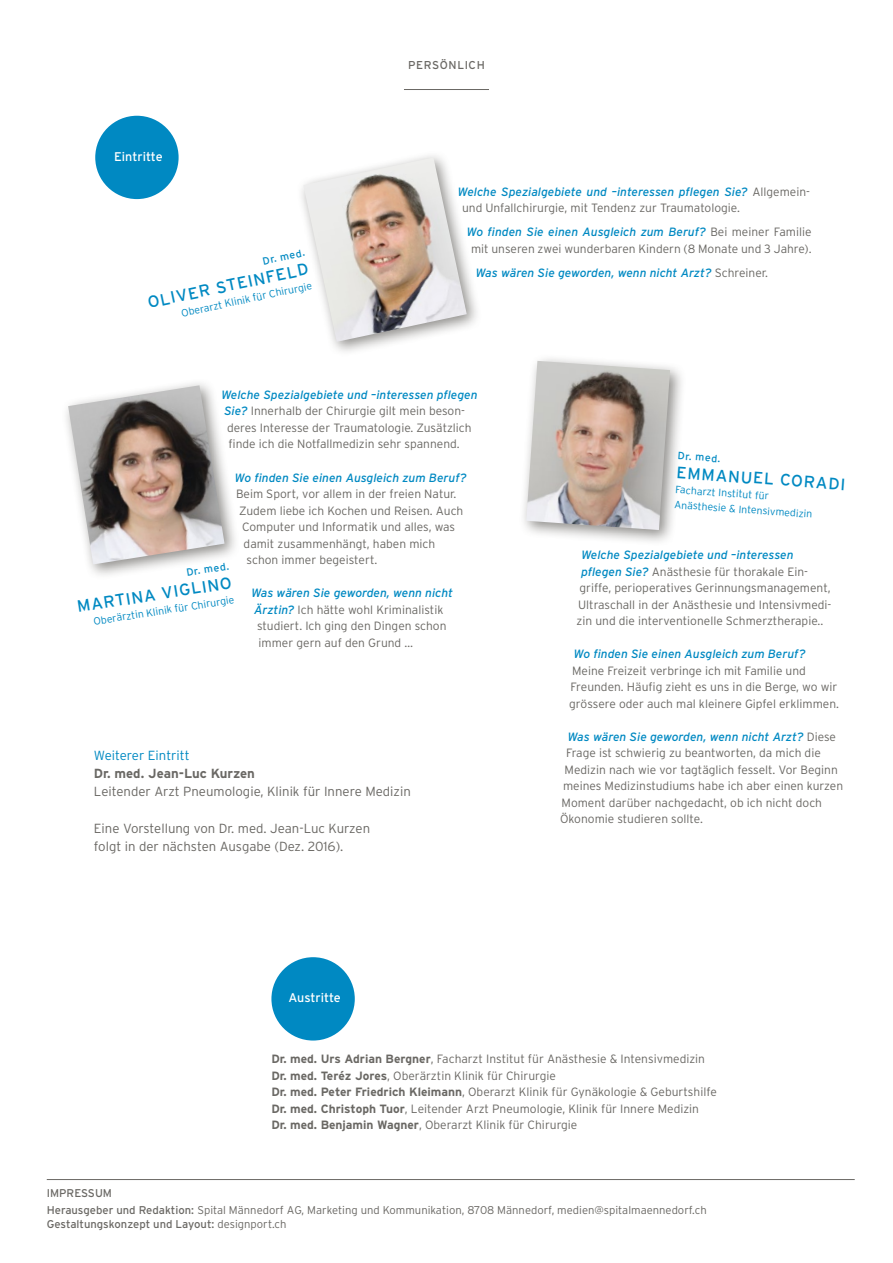
<style>
.page{position:relative;width:893px;height:1263px;background:#fff}
.page>*{position:absolute;margin:0;border:0;box-sizing:border-box;transform-origin:0 0}
.t1{font:16.5px "Interstate";color:#0089c2}
.Laufsatz_flatter{font:300 13.2px "Interstate";color:#6a6864}
.Laufsatz_flatter-2{font:700 13.2px "Interstate";color:#6a6864}
.Laufsatz_flatter-3{font:300 13.2px "Interstate";color:#0089c2}
.t2{font:12.6px "Interstate";color:#fff}
.t3{font:300 12px/16.5px "Interstate";color:#6a6864}
.t4{font:italic 12px "Interstate";color:#0089c2}
.t5{font:11.4px "Interstate";letter-spacing:.05em;color:#6a6864}
.Laufsatz_flatter-4{font:300 11.25px "Interstate";color:#6a6864}
.Laufsatz_flatter-5{font:11.25px "Interstate";color:#6a6864}
.t6{font:300 10.5px "Interstate";color:#0089c2}
.t7{font:10.5px "Interstate";color:#0089c2}
.s1{font-weight:400;font-style:italic;color:#0089c2}
.s2{font-weight:300;font-style:normal;color:#6a6864}
.s3{font-weight:700}
.s4{font-weight:400}
.s5{font-weight:300}
</style>
<div class="page">
<div style="left:296px;top:150px;width:186px;height:207px;background:#6a6864;opacity:.75"></div>
<img style="left:303px;top:157px;width:164px;height:185px">
<div style="left:61px;top:378px;width:179px;height:202px;background:#6a6864;opacity:.75"></div>
<img style="left:68px;top:385px;width:157px;height:179px">
<div style="left:518px;top:353px;width:168px;height:193px;background:#6a6864;opacity:.75"></div>
<img style="left:526px;top:361px;width:144px;height:169px">
<hr style="left:47px;top:1179px;width:808px;height:1px;background:#6a6864">
<div style="left:271px;top:957px;width:84px;height:83px;background:#0089c2;border-radius:50%"></div>
<hr style="left:404px;top:89px;width:85px;height:1px;background:#6a6864">
<div style="left:95px;top:116px;width:84px;height:83px;background:#0089c2;border-radius:50%"></div>
<p class="t2" style="left:114px;top:149px;width:50px">Eintritte</p>
<p class="t7" style="left:261px;top:255px;width:44px;rotate:-12deg">Dr. med.</p>
<p class="t1" style="left:146px;top:293px;width:165px;rotate:-12deg">OLIVER STEINFELD</p>
<p class="t6" style="left:180px;top:307px;width:135px;rotate:-12deg">Oberarzt Klinik für Chirurgie</p>
<p class="t5" style="left:408px;top:58px;width:78px">PERSÖNLICH</p>
<p class="t3" style="left:462px;top:183px;width:350px;text-indent:-4px"><span class="s1">Welche Spezialgebiete und –interessen pflegen Sie?</span> Allgemein&shy;und Unfallchirurgie, mit Tendenz zur Traumatologie.</p>
<p class="t3" style="left:467px;top:223px;width:347px;text-align:center"><span class="s1">Wo finden Sie einen Ausgleich zum Beruf?</span> Bei meiner Familie mit unseren zwei wunderbaren Kindern (8 Monate und 3 Jahre).</p>
<p class="t4" style="left:476px;top:265px;width:294px">Was wären Sie geworden, wenn nicht Arzt? <span class="s2">Schreiner.</span></p>
<p class="t4" style="left:221px;top:387px;width:258px">Welche Spezialgebiete und –interessen pflegen</p>
<p class="t3" style="left:224px;top:403px;width:242px"><span class="s1">Sie?</span> Innerhalb der Chirurgie gilt mein beson-</p>
<p class="t3" style="left:227px;top:419px;width:246px">deres Interesse der Traumatologie. Zusätzlich</p>
<p class="t3" style="left:229px;top:436px;width:233px">finde ich die Notfallmedizin sehr spannend.</p>
<p class="t4" style="left:235px;top:470px;width:233px">Wo finden Sie einen Ausgleich zum Beruf?</p>
<p class="t3" style="left:236px;top:485px;width:222px">Beim Sport, vor allem in der freien Natur.</p>
<p class="t3" style="left:239px;top:502px;width:226px">Zudem liebe ich Kochen und Reisen. Auch</p>
<p class="t3" style="left:242px;top:518px;width:214px">Computer und Informatik und alles, was</p>
<p class="t3" style="left:244px;top:535px;width:193px">damit zusammenhängt, haben mich</p>
<p class="t3" style="left:247px;top:551px;width:132px">schon immer begeistert.</p>
<p class="t4" style="left:251px;top:585px;width:203px">Was wären Sie geworden, wenn nicht</p>
<p class="t3" style="left:254px;top:601px;width:191px"><span class="s1">Ärztin?</span> Ich hätte wohl Kriminalistik</p>
<p class="t3" style="left:257px;top:617px;width:191px">studiert. Ich ging den Dingen schon</p>
<p class="t3" style="left:259px;top:634px;width:156px">immer gern auf den Grund …</p>
<p class="t7" style="left:185px;top:566px;width:44px;rotate:-9deg">Dr. med.</p>
<p class="t1" style="left:76px;top:597px;width:158px;rotate:-9deg">MARTINA VIGLINO</p>
<p class="t6" style="left:93px;top:615px;width:144px;rotate:-9deg">Oberärztin Klinik für Chirurgie</p>
<p class="Laufsatz_flatter-3" style="left:94px;top:748px;width:97px">Weiterer Eintritt</p>
<p class="Laufsatz_flatter-2" style="left:94px;top:766px;width:163px">Dr. med. Jean-Luc Kurzen</p>
<p class="Laufsatz_flatter" style="left:94px;top:784px;width:318px">Leitender Arzt Pneumologie, Klinik für Innere Medizin</p>
<p class="Laufsatz_flatter" style="left:94px;top:820px;width:278px">Eine Vorstellung von Dr. med. Jean-Luc Kurzen</p>
<p class="Laufsatz_flatter" style="left:94px;top:838px;width:251px">folgt in der nächsten Ausgabe (Dez. 2016).</p>
<p class="t2" style="left:288px;top:990px;width:54px">Austritte</p>
<p class="t7" style="left:678px;top:449px;width:44px;rotate:4deg">Dr. med.</p>
<p class="t1" style="left:677px;top:462px;width:171px;rotate:4deg">EMMANUEL CORADI</p>
<p class="t6" style="left:676px;top:483px;width:95px;rotate:4deg">Facharzt Institut für</p>
<p class="t6" style="left:675px;top:498px;width:140px;rotate:4deg">Anästhesie &amp; Intensivmedizin</p>
<p class="t4" style="left:581px;top:548px;width:214px">Welche Spezialgebiete und –interessen</p>
<p class="t3" style="left:577px;top:563px;width:256px;text-indent:4px"><span class="s1">pflegen Sie?</span> Anästhesie für thorakale Ein&shy;griffe, perioperatives Gerinnungsmanagement, Ultraschall in der Anästhesie und Intensivmedi&shy;zin und die interventionelle Schmerztherapie..</p>
<p class="t3" style="left:569px;top:646px;width:272px;text-indent:4px"><span class="s1">Wo finden Sie einen Ausgleich zum Beruf?<br></span>Meine Freizeit verbringe ich mit Familie und Freunden. Häufig zieht es uns in die Berge, wo wir grössere oder auch mal kleinere Gipfel erklimmen.</p>
<p class="t4" style="left:568px;top:729px;width:270px">Was wären Sie geworden, wenn nicht Arzt? <span class="s2">Diese</span></p>
<p class="t3" style="left:566px;top:745px;width:256px">Frage ist schwierig zu beantworten, da mich die</p>
<p class="t3" style="left:565px;top:761px;width:275px">Medizin nach wie vor tagtäglich fesselt. Vor Beginn</p>
<p class="t3" style="left:563px;top:778px;width:282px">meines Medizinstudiums habe ich aber einen kurzen</p>
<p class="t3" style="left:562px;top:794px;width:262px">Moment darüber nachgedacht, ob ich nicht doch</p>
<p class="t3" style="left:560px;top:811px;width:144px">Ökonomie studieren sollte.</p>
<p class="Laufsatz_flatter-5" style="left:47px;top:1186px;width:67px">IMPRESSUM</p>
<p class="t3" style="left:271px;top:1050px;width:435px"><span class="s3">Dr. med. Urs Adrian Bergner</span>, Facharzt Institut für Anästhesie &amp; Intensivmedizin</p>
<p class="t3" style="left:271px;top:1067px;width:286px"><span class="s3">Dr. med. Teréz Jores</span>, Oberärztin Klinik für Chirurgie</p>
<p class="t3" style="left:271px;top:1083px;width:447px"><span class="s3">Dr. med. Peter Friedrich Kleimann</span>, Oberarzt Klinik für Gynäkologie &amp; Geburtshilfe</p>
<p class="t3" style="left:271px;top:1100px;width:429px"><span class="s3">Dr. med. Christoph Tuor</span>, Leitender Arzt Pneumologie, Klinik für Innere Medizin</p>
<p class="t3" style="left:271px;top:1116px;width:307px"><span class="s3">Dr. med. Benjamin Wagner</span>, Oberarzt Klinik für Chirurgie</p>
<p class="Laufsatz_flatter-4" style="left:47px;top:1203px;width:661px"><span class="s4">Herausgeber und Redaktion:</span> Spital Männedorf AG, Marketing und Kommunikation, 8708 Männedorf, medien@spitalmaennedorf.ch</p>
<p class="Laufsatz_flatter-5" style="left:47px;top:1217px;width:241px">Gestaltungskonzept und Layout: <span class="s5">designport.ch</span></p>
</div>
